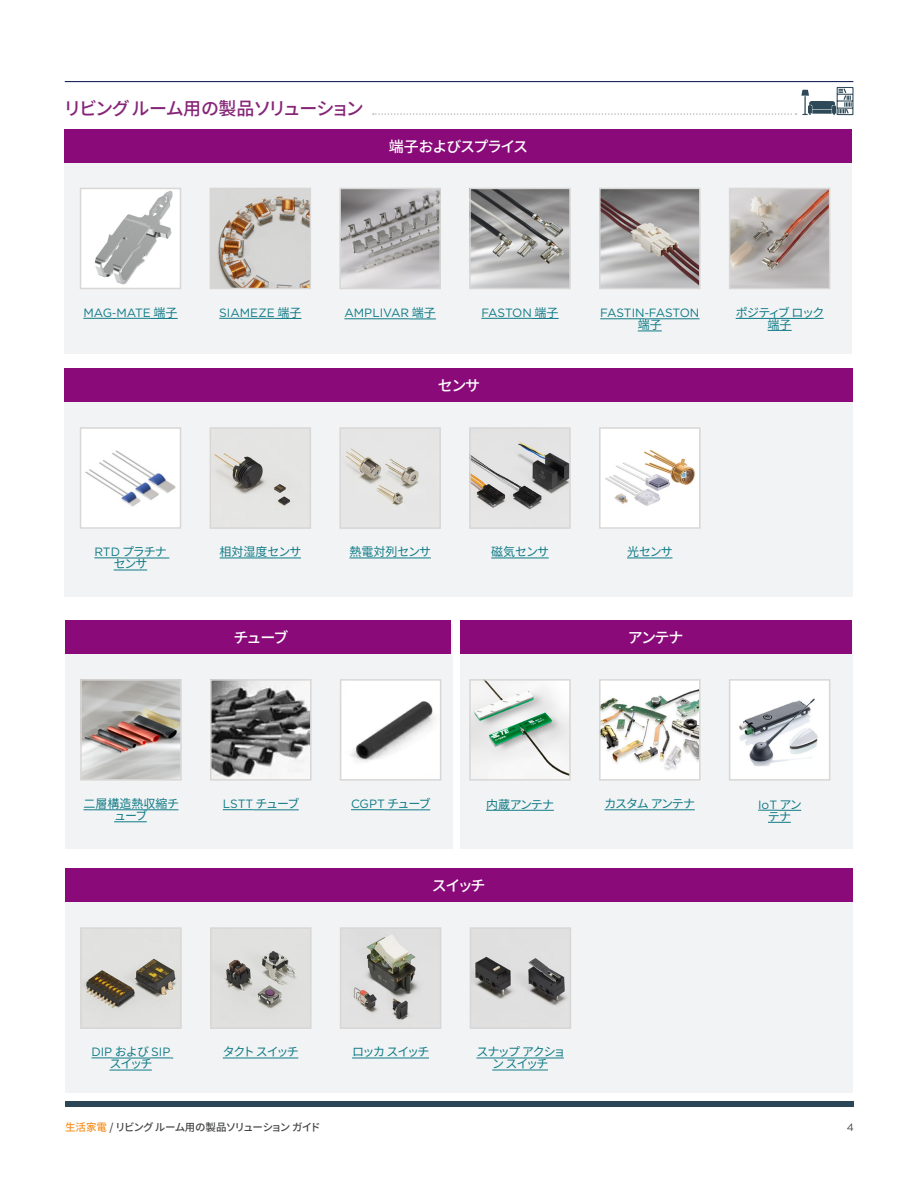
<style>
.page{position:relative;width:918px;height:1188px;background:#fff}
.page>*{position:absolute;margin:0;border:0;box-sizing:border-box;transform-origin:0 0}
.B_Body_Copy_Subhead{font:500 18px "Noto Sans CJ Kjp";letter-spacing:-.075em;color:#862678}
.t1{font:500 15px "Noto Sans CJ Kjp";letter-spacing:-.095em;color:#fff}
.t2{font:12px/12px "Gotham";color:#0f7b87;text-align:center}
.t3{font:12px/12px "Noto Sans CJ Kjp";letter-spacing:-.09em;color:#0f7b87;text-align:center}
.t4{font:12px "Noto Sans CJ Kjp";letter-spacing:-.005em;color:#0f7b87}
.t5{font:12px/12px "Noto Sans CJ Kjp";letter-spacing:-.13em;color:#0f7b87;text-align:center}
.t6{font:12px/12px "Noto Sans CJ Kjp";color:#0f7b87;text-align:center}
.t7{font:12px/12px "Noto Sans CJ Kjp";letter-spacing:-.12em;color:#0f7b87;text-align:center}
.t8{font:500 10.5px "Noto Sans CJ Kjp";letter-spacing:-.07em;color:#454647}
.t9{font:10.5px "Gotham";color:#454647}
.s1{font-family:"Noto Sans CJ Kjp"}
.s2{font-family:"Gotham"}
.s3{color:#f68f1e}
</style>
<div class="page">
<hr style="left:65px;top:81px;width:788px;height:1px;background:#1d2759">
<div style="left:65px;top:1101px;width:788px;height:6px;background:#2b4756"></div>
<div style="left:64px;top:129px;width:788px;height:225px;background:#f2f3f4"></div>
<div style="left:64px;top:370px;width:789px;height:227px;background:#f2f3f4"></div>
<div style="left:64px;top:129px;width:788px;height:33px;background:#8a0a7a"></div>
<div style="left:64px;top:368px;width:789px;height:34px;background:#8a0a7a"></div>
<div style="left:65px;top:869px;width:787px;height:224px;background:#f2f3f4"></div>
<img style="left:83px;top:191px;width:95px;height:95px">
<div style="left:80px;top:188px;width:101px;height:101px;border:2px solid #d9d7d5"></div>
<svg style="left:83px;top:318px;width:33px;height:1px"></svg>
<hr style="left:116px;top:318px;width:35px;height:1px;background:#0f7b87">
<svg style="left:151px;top:318px;width:27px;height:1px"></svg>
<div style="left:81px;top:428px;width:100px;height:100px;background:#fff"></div>
<img style="left:85px;top:450px;width:91px;height:57px">
<div style="left:80px;top:427px;width:101px;height:102px;border:2px solid #d9d7d5"></div>
<svg style="left:94px;top:558px;width:26px;height:1px"></svg>
<hr style="left:120px;top:558px;width:49px;height:1px;background:#0f7b87">
<hr style="left:114px;top:570px;width:33px;height:1px;background:#0f7b87">
<img style="left:213px;top:430px;width:95px;height:96px">
<div style="left:210px;top:427px;width:101px;height:102px;border:2px solid #d9d7d5"></div>
<hr style="left:220px;top:558px;width:81px;height:1px;background:#0f7b87">
<img style="left:213px;top:191px;width:95px;height:95px">
<div style="left:210px;top:188px;width:101px;height:101px;border:2px solid #d9d7d5"></div>
<hr style="left:219px;top:318px;width:56px;height:1px;background:#0f7b87">
<svg style="left:275px;top:318px;width:26px;height:1px"></svg>
<img style="left:342px;top:191px;width:96px;height:95px">
<div style="left:339px;top:188px;width:102px;height:101px;border:2px solid #d9d7d5"></div>
<hr style="left:344px;top:319px;width:65px;height:1px;background:#0f7b87">
<svg style="left:409px;top:319px;width:27px;height:1px"></svg>
<img style="left:472px;top:191px;width:96px;height:95px">
<div style="left:469px;top:188px;width:102px;height:101px;border:2px solid #d9d7d5"></div>
<hr style="left:481px;top:318px;width:51px;height:1px;background:#0f7b87">
<svg style="left:532px;top:318px;width:27px;height:1px"></svg>
<img style="left:602px;top:191px;width:96px;height:95px">
<div style="left:599px;top:188px;width:102px;height:101px;border:2px solid #d9d7d5"></div>
<hr style="left:600px;top:319px;width:45px;height:1px;background:#0f7b87">
<hr style="left:649px;top:319px;width:50px;height:1px;background:#0f7b87">
<svg style="left:638px;top:331px;width:24px;height:1px"></svg>
<img style="left:732px;top:191px;width:95px;height:95px">
<div style="left:729px;top:188px;width:101px;height:101px;border:2px solid #d9d7d5"></div>
<hr style="left:736px;top:318px;width:88px;height:1px;background:#0f7b87">
<svg style="left:768px;top:330px;width:24px;height:1px"></svg>
<img style="left:342px;top:430px;width:96px;height:96px">
<div style="left:339px;top:427px;width:102px;height:102px;border:2px solid #d9d7d5"></div>
<hr style="left:349px;top:558px;width:82px;height:1px;background:#0f7b87">
<img style="left:472px;top:430px;width:96px;height:96px">
<div style="left:469px;top:427px;width:102px;height:102px;border:2px solid #d9d7d5"></div>
<hr style="left:491px;top:558px;width:58px;height:1px;background:#0f7b87">
<img style="left:602px;top:430px;width:96px;height:96px">
<div style="left:599px;top:427px;width:102px;height:102px;border:2px solid #d9d7d5"></div>
<hr style="left:627px;top:558px;width:46px;height:1px;background:#0f7b87">
<div style="left:65px;top:624px;width:787px;height:225px;background:#f2f3f4"></div>
<div style="left:65px;top:868px;width:787px;height:34px;background:#8a0a7a"></div>
<div style="left:65px;top:620px;width:385px;height:34px;background:#8a0a7a"></div>
<img style="left:83px;top:930px;width:96px;height:96px">
<div style="left:80px;top:927px;width:102px;height:102px;border:2px solid #d9d7d5"></div>
<svg style="left:91px;top:1058px;width:21px;height:1px"></svg>
<hr style="left:112px;top:1058px;width:39px;height:1px;background:#0f7b87">
<svg style="left:151px;top:1058px;width:22px;height:1px"></svg>
<hr style="left:109px;top:1070px;width:43px;height:1px;background:#0f7b87">
<img style="left:83px;top:682px;width:96px;height:96px">
<div style="left:80px;top:679px;width:102px;height:102px;border:2px solid #d9d7d5"></div>
<hr style="left:83px;top:809px;width:95px;height:1px;background:#0f7b87">
<hr style="left:114px;top:821px;width:33px;height:1px;background:#0f7b87">
<img style="left:213px;top:930px;width:96px;height:96px">
<div style="left:210px;top:927px;width:102px;height:102px;border:2px solid #d9d7d5"></div>
<hr style="left:223px;top:1058px;width:75px;height:1px;background:#0f7b87">
<img style="left:213px;top:682px;width:96px;height:96px">
<div style="left:210px;top:679px;width:102px;height:102px;border:2px solid #d9d7d5"></div>
<hr style="left:223px;top:809px;width:30px;height:1px;background:#0f7b87">
<hr style="left:253px;top:810px;width:46px;height:1px;background:#0f7b87">
<img style="left:472px;top:682px;width:96px;height:94px">
<div style="left:469px;top:679px;width:102px;height:102px;border:2px solid #d9d7d5"></div>
<hr style="left:486px;top:810px;width:68px;height:1px;background:#0f7b87">
<img style="left:602px;top:682px;width:96px;height:96px">
<div style="left:599px;top:679px;width:102px;height:102px;border:2px solid #d9d7d5"></div>
<hr style="left:605px;top:809px;width:90px;height:1px;background:#0f7b87">
<img style="left:343px;top:930px;width:95px;height:96px">
<div style="left:340px;top:927px;width:101px;height:102px;border:2px solid #d9d7d5"></div>
<hr style="left:352px;top:1058px;width:77px;height:1px;background:#0f7b87">
<img style="left:343px;top:682px;width:95px;height:96px">
<div style="left:340px;top:679px;width:101px;height:102px;border:2px solid #d9d7d5"></div>
<hr style="left:351px;top:809px;width:34px;height:1px;background:#0f7b87">
<hr style="left:385px;top:810px;width:45px;height:1px;background:#0f7b87">
<img style="left:473px;top:930px;width:95px;height:96px">
<div style="left:470px;top:927px;width:101px;height:102px;border:2px solid #d9d7d5"></div>
<hr style="left:476px;top:1058px;width:88px;height:1px;background:#0f7b87">
<hr style="left:492px;top:1070px;width:56px;height:1px;background:#0f7b87">
<div style="left:460px;top:620px;width:392px;height:34px;background:#8a0a7a"></div>
<div style="left:454px;top:619px;width:6px;height:238px;background:#fff"></div>
<svg style="left:373px;top:87px;width:481px;height:28px"></svg>
<img style="left:732px;top:682px;width:95px;height:96px">
<div style="left:729px;top:679px;width:101px;height:102px;border:2px solid #d9d7d5"></div>
<svg style="left:758px;top:810px;width:43px;height:1px"></svg>
<svg style="left:768px;top:822px;width:23px;height:1px"></svg>
<p class="B_Body_Copy_Subhead" style="left:64px;top:98px;width:302px">リビング ルーム用の製品ソリューション</p>
<p class="t1" style="left:389px;top:138px;width:141px">端子およびスプライス</p>
<p class="t2" style="left:83px;top:306px;width:96px">MAG<span class="s1">-</span>MATE <span class="s1">端子</span></p>
<p class="t2" style="left:219px;top:306px;width:84px">SIAMEZE <span class="s1">端子</span></p>
<p class="t2" style="left:344px;top:307px;width:93px">AMPLIVAR <span class="s1">端子</span></p>
<p class="t2" style="left:481px;top:306px;width:79px">FASTON <span class="s1">端子</span></p>
<p class="t2" style="left:600px;top:307px;width:101px">FASTIN<span class="s1">-</span>FASTON<span class="s1">端子</span></p>
<p class="t7" style="left:736px;top:307px;width:90px">ポジティブ ロック端子</p>
<p class="t1" style="left:438px;top:377px;width:44px">センサ</p>
<p class="t3" style="left:94px;top:546px;width:74px"><span class="s2">RTD</span> プラチナセンサ</p>
<p class="t4" style="left:220px;top:545px;width:83px">相対湿度センサ</p>
<p class="t1" style="left:234px;top:629px;width:56px">チューブ</p>
<p class="t4" style="left:349px;top:545px;width:83px">熱電対列センサ</p>
<p class="t3" style="left:491px;top:546px;width:59px">磁気センサ</p>
<p class="t3" style="left:627px;top:546px;width:47px">光センサ</p>
<p class="t1" style="left:628px;top:629px;width:57px">アンテナ</p>
<p class="t6" style="left:83px;top:798px;width:97px">二層構造熱収縮チューブ</p>
<p class="t2" style="left:223px;top:798px;width:78px">LSTT <span class="s1">チューブ</span></p>
<p class="t3" style="left:486px;top:798px;width:69px">内蔵アンテナ</p>
<p class="t3" style="left:605px;top:798px;width:92px">カスタム アンテナ</p>
<p class="t2" style="left:351px;top:798px;width:81px">CGPT <span class="s1">チューブ</span></p>
<p class="t1" style="left:432px;top:877px;width:55px">スイッチ</p>
<p class="t3" style="left:91px;top:1046px;width:81px"><span class="s2">DIP</span> および <span class="s2">SIP</span>スイッチ</p>
<p class="t3" style="left:223px;top:1046px;width:78px">タクト スイッチ</p>
<p class="t3" style="left:352px;top:1046px;width:79px">ロッカ スイッチ</p>
<p class="t5" style="left:476px;top:1046px;width:90px">スナップ アクション スイッチ</p>
<p class="t3" style="left:758px;top:798px;width:45px"><span class="s2">IoT</span> アンテナ</p>
<p class="t8" style="left:65px;top:1121px;width:257px"><span class="s3">生活家電</span> / リビング ルーム用の製品ソリューション ガイド</p>
<p class="t9" style="left:847px;top:1121px;width:9px">4</p>
</div>
